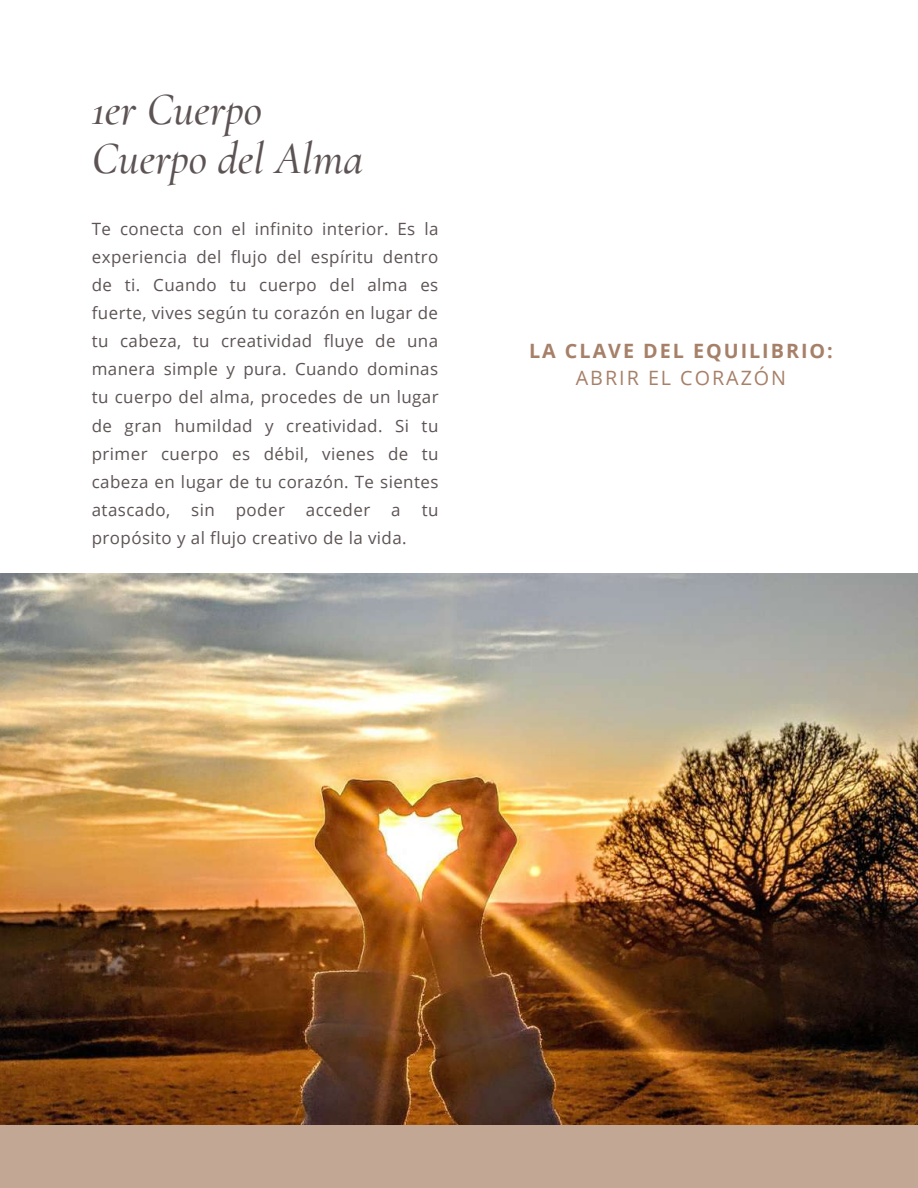
<style>
.page{position:relative;width:918px;height:1188px;background:#fff}
.page>*{position:absolute;margin:0;border:0;box-sizing:border-box;transform-origin:0 0}
.t1{font:italic 500 45.15px/48.8px "Cormorant Garamond";color:#5d5354}
.t2{font:700 19.8px "Open Sans";letter-spacing:.1em;color:#a68068}
.t3{font:19.8px "Open Sans";letter-spacing:.1em;color:#a68068}
.t4{font:16.95px/28.2px "Open Sans";letter-spacing:.025em;color:#5d5354;text-align:justify}
</style>
<div class="page">
<img style="left:0;top:573px;width:918px;height:552px">
<div style="left:0;top:1125px;width:918px;height:63px;background:#c2a894"></div>
<h1 class="t1" style="left:92px;top:86px;width:273px">1er Cuerpo<br>Cuerpo del Alma</h1>
<p class="t4" style="left:92px;top:214px;width:348px">Te conecta con el infinito interior. Es la experiencia del flujo del espíritu dentro de ti. Cuando tu cuerpo del alma es fuerte, vives según tu corazón en lugar de tu cabeza, tu creatividad fluye de una manera simple y pura. Cuando dominas tu cuerpo del alma, procedes de un lugar de gran humildad y creatividad. Si tu primer cuerpo es débil, vienes de tu cabeza en lugar de tu corazón. Te sientes atascado, sin poder acceder a tu propósito y al flujo creativo de la vida.</p>
<p class="t2" style="left:529px;top:336px;width:305px">LA CLAVE DEL EQUILIBRIO:</p>
<p class="t3" style="left:576px;top:363px;width:212px">ABRIR EL CORAZÓN</p>
</div>
